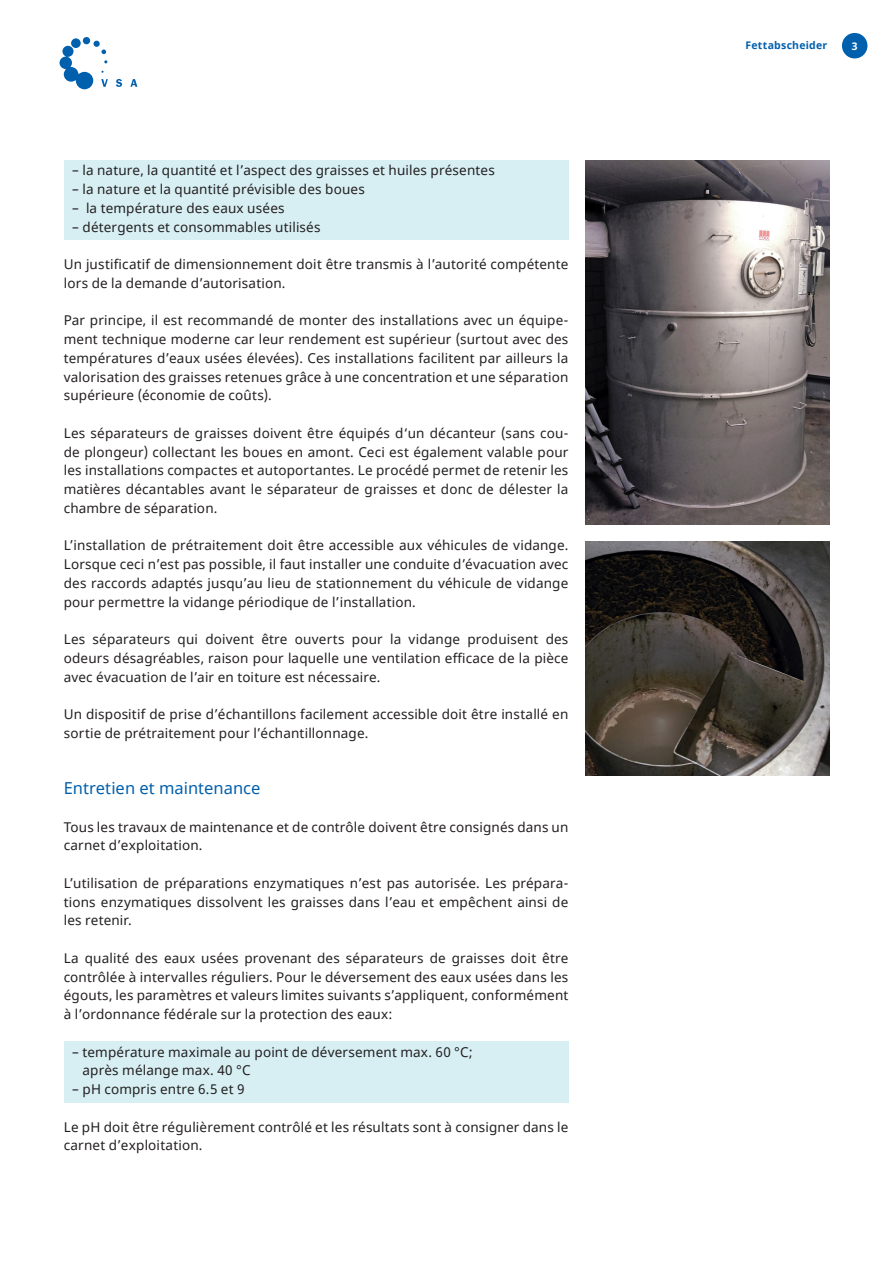
<style>
.page{position:relative;width:893px;height:1263px;background:#fff}
.page>*{position:absolute;margin:0;border:0;box-sizing:border-box;transform-origin:0 0}
.t1{font:16.5px "Noto Sans";color:#0160ae}
.t2{font:13.5px/18.8px "Noto Sans";letter-spacing:.01em;color:#231f20;text-align:justify}
.t3{font:700 10.5px "Noto Sans";letter-spacing:.02em;color:#0160ae}
.t4{font:700 10.5px "Noto Sans";color:#fff}
</style>
<div class="page">
<svg style="left:60px;top:37px;width:48px;height:52px"></svg>
<svg style="left:116px;top:79px;width:6px;height:8px"></svg>
<svg style="left:130px;top:79px;width:7px;height:8px"></svg>
<img style="left:585px;top:161px;width:244px;height:364px">
<img style="left:585px;top:541px;width:244px;height:234px">
<div style="left:64px;top:161px;width:504px;height:79px;background:#d7eff3"></div>
<div style="left:64px;top:1041px;width:504px;height:62px;background:#d7eff3"></div>
<div style="left:842px;top:33px;width:25px;height:25px;background:#0160ae;border-radius:50%"></div>
<p class="t2" style="left:72px;top:162px;width:424px">– la nature, la quantité et l’aspect des graisses et huiles présentes</p>
<p class="t2" style="left:72px;top:180px;width:294px">– la nature et la quantité prévisible des boues</p>
<p class="t2" style="left:72px;top:199px;width:214px">– la température des eaux usées</p>
<p class="t2" style="left:72px;top:218px;width:250px">– détergents et consommables utilisés</p>
<p class="t2" style="left:64px;top:255px;width:506px">Un justificatif de dimensionnement doit être transmis à l’autorité compétente lors de la demande d’autorisation.</p>
<p class="t2" style="left:64px;top:312px;width:506px">Par principe, il est recommandé de monter des installations avec un équipe&shy;ment technique moderne car leur rendement est supérieur (surtout avec des températures d’eaux usées élevées). Ces installations facilitent par ailleurs la valorisation des graisses retenues grâce à une concentration et une séparation supérieure (économie de coûts).</p>
<p class="t2" style="left:64px;top:424px;width:506px">Les séparateurs de graisses doivent être équipés d‘un décanteur (sans cou&shy;de plongeur) collectant les boues en amont. Ceci est également valable pour les installations compactes et autoportantes. Le procédé permet de retenir les matières décantables avant le séparateur de graisses et donc de délester la chambre de séparation.</p>
<p class="t2" style="left:64px;top:537px;width:506px">L’installation de prétraitement doit être accessible aux véhicules de vidange.<br>Lorsque ceci n’est pas possible, il faut installer une conduite d’évacuation avec des raccords adaptés jusqu’au lieu de stationnement du véhicule de vidange pour permettre la vidange périodique de l’installation.</p>
<p class="t2" style="left:64px;top:630px;width:506px">Les séparateurs qui doivent être ouverts pour la vidange produisent des odeurs désagréables, raison pour laquelle une ventilation efficace de la pièce avec évacuation de l’air en toiture est nécessaire.</p>
<p class="t2" style="left:64px;top:705px;width:506px">Un dispositif de prise d’échantillons facilement accessible doit être installé en sortie de prétraitement pour l’échantillonnage.</p>
<p class="t1" style="left:64px;top:777px;width:198px">Entretien et maintenance</p>
<p class="t2" style="left:64px;top:818px;width:506px">Tous les travaux de maintenance et de contrôle doivent être consignés dans un carnet d’exploitation.</p>
<p class="t2" style="left:64px;top:874px;width:506px">L’utilisation de préparations enzymatiques n’est pas autorisée. Les prépara&shy;tions enzymatiques dissolvent les graisses dans l’eau et empêchent ainsi de les retenir.</p>
<p class="t2" style="left:64px;top:949px;width:506px">La qualité des eaux usées provenant des séparateurs de graisses doit être contrôlée à intervalles réguliers. Pour le déversement des eaux usées dans les égouts, les paramètres et valeurs limites suivants s’appliquent, conformément à l’ordonnance fédérale sur la protection des eaux:</p>
<p class="t2" style="left:83px;top:1043px;width:392px;text-indent:-10px">– température maximale au point de déversement max. 60 °C; après mélange max. 40 °C</p>
<p class="t2" style="left:72px;top:1080px;width:174px">– pH compris entre 6.5 et 9</p>
<p class="t2" style="left:64px;top:1118px;width:506px">Le pH doit être régulièrement contrôlé et les résultats sont à consigner dans le carnet d’exploitation.</p>
<p class="t3" style="left:745px;top:38px;width:83px">Fettabscheider</p>
<p class="t4" style="left:852px;top:39px;width:7px">3</p>
</div>
